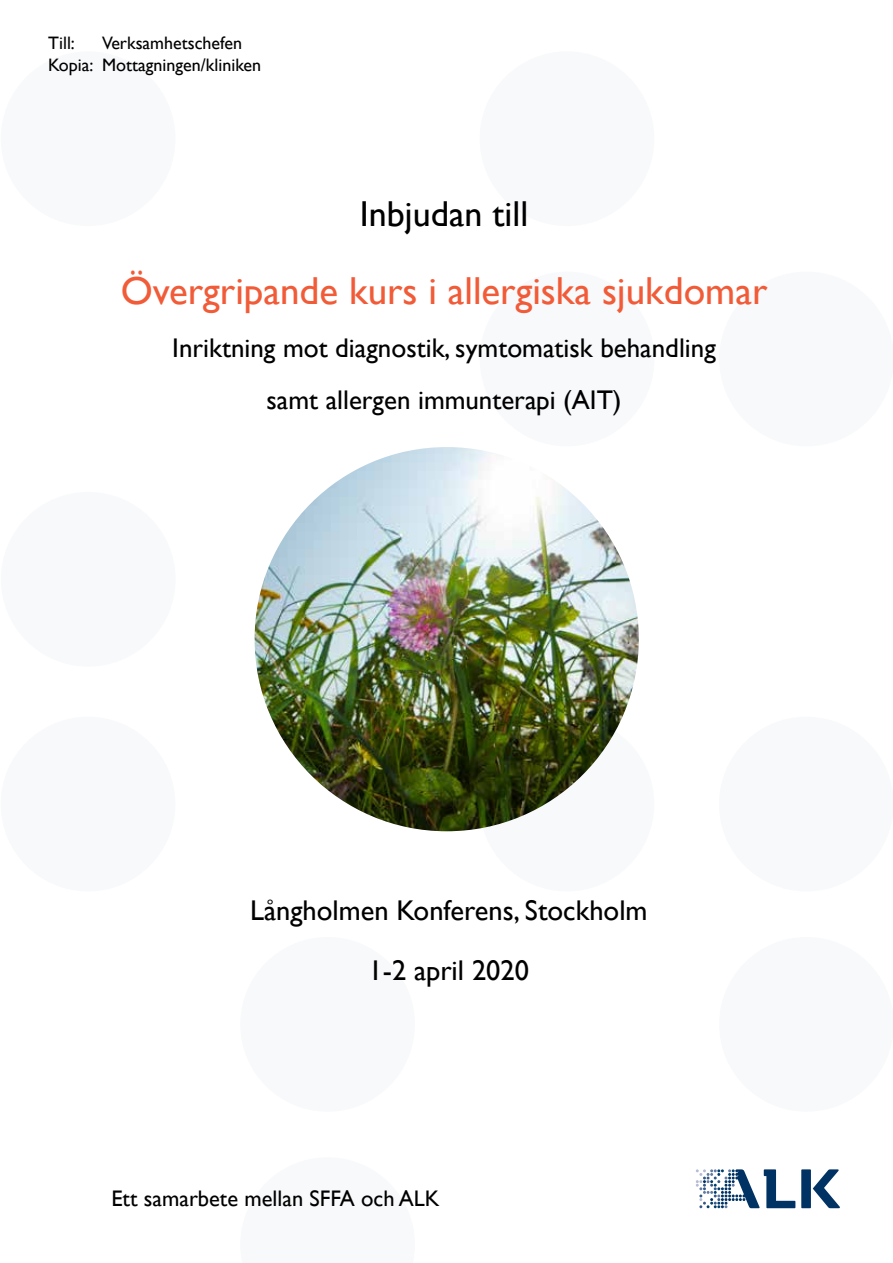
<style>
.page{position:relative;width:893px;height:1263px;background:#fff}
.page>*{position:absolute;margin:0;border:0;box-sizing:border-box;transform-origin:0 0}
.t1{font:39px "Gill Sans";color:#f15b38}
.t2{font:36px "Gill Sans";color:#000}
.t3{font:28.5px/60px "Gill Sans";color:#000;text-align:center}
.t4{font:27px/52.5px "Gill Sans";color:#000;text-align:center}
.t5{font:22.5px "Gill Sans";color:#000}
.t6{font:18px/22.5px "Gill Sans";color:#000}
</style>
<div class="page">
<div style="left:1px;top:51px;width:174px;height:175px;background:#f8f9fb;border-radius:50%"></div>
<div style="left:480px;top:51px;width:174px;height:175px;background:#f8f9fb;border-radius:50%"></div>
<div style="left:480px;top:272px;width:174px;height:174px;background:#f8f9fb;border-radius:50%"></div>
<div style="left:1px;top:492px;width:175px;height:175px;background:#f8f9fb;border-radius:50%"></div>
<div style="left:1px;top:717px;width:174px;height:174px;background:#f8f9fb;border-radius:50%"></div>
<div style="left:480px;top:717px;width:174px;height:174px;background:#f8f9fb;border-radius:50%"></div>
<div style="left:719px;top:717px;width:174px;height:174px;background:#f8f9fb;border-radius:50%"></div>
<div style="left:240px;top:937px;width:175px;height:175px;background:#f8f9fb;border-radius:50%"></div>
<div style="left:719px;top:937px;width:174px;height:175px;background:#f8f9fb;border-radius:50%"></div>
<img style="left:255px;top:447px;width:384px;height:384px;border-radius:192px">
<div style="left:801px;top:1169px;width:10px;height:39px;background:#003263"></div>
<svg style="left:813px;top:1169px;width:27px;height:39px"></svg>
<svg style="left:696px;top:1169px;width:99px;height:39px"></svg>
<p class="t6" style="left:48px;top:32px;width:214px;text-indent:54px">Verksamhetschefen<br>Kopia: Mottagningen/kliniken</p>
<p class="t6" style="left:48px;top:32px;width:28px">Till:</p>
<h2 class="t2" style="left:360px;top:193px;width:170px">Inbjudan till</h2>
<h1 class="t1" style="left:121px;top:268px;width:648px">Övergripande kurs i allergiska sjukdomar</h1>
<p class="t4" style="left:172px;top:322px;width:545px">Inriktning mot diagnostik, symtomatisk behandling samt allergen immunterapi (AIT)</p>
<p class="t3" style="left:250px;top:881px;width:399px">Långholmen Konferens, Stockholm<br>1-2 april 2020</p>
<p class="t5" style="left:111px;top:1185px;width:330px">Ett samarbete mellan SFFA och ALK</p>
</div>
